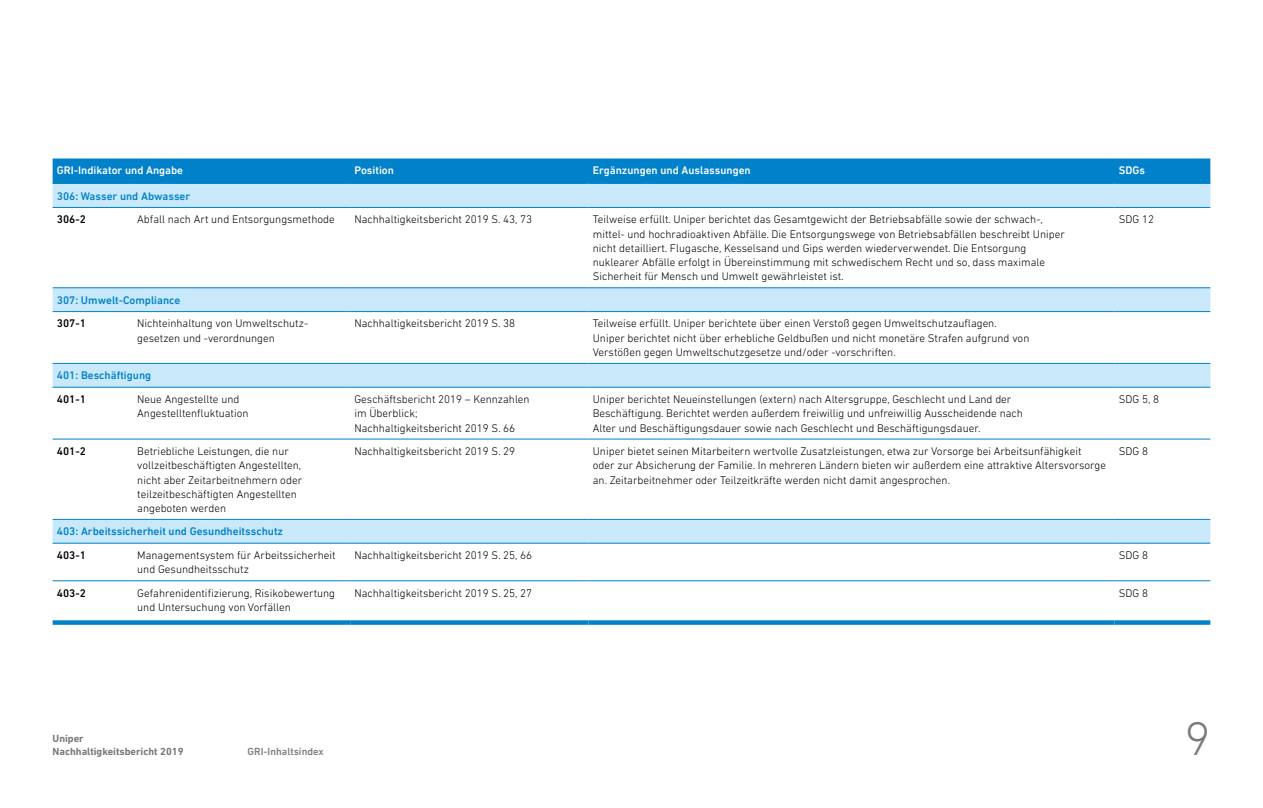
<style>
.page{position:relative;width:1263px;height:808px;background:#fff}
.page>*{position:absolute;margin:0;border:0;box-sizing:border-box;transform-origin:0 0}
.t1{font:300 48px "DIN Next LT Pro";color:#7c7b7b}
.t2{font:300 11.25px/14.2px "DIN Next LT Pro";color:#000}
.t3{font:500 11.25px "DIN Next LT Pro";color:#0081c9}
.t4{font:500 11.25px "DIN Next LT Pro";color:#fff}
.t5{font:500 11.25px "DIN Next LT Pro";color:#000}
.t6{font:700 10.5px/13.2px "DIN Next LT Pro";color:#7c7b7b}
.t7{font:500 10.5px "DIN Next LT Pro";color:#7c7b7b}
</style>
<div class="page">
<div style="left:53px;top:158px;width:1157px;height:24px;background:#0081c9"></div>
<svg style="left:53px;top:184px;width:1157px;height:359px"></svg>
<hr style="left:53px;top:182px;width:80px;height:2px;background:#0081c9">
<hr style="left:133px;top:182px;width:217px;height:2px;background:#0081c9">
<hr style="left:350px;top:182px;width:238px;height:2px;background:#0081c9">
<hr style="left:588px;top:182px;width:526px;height:2px;background:#0081c9">
<hr style="left:1114px;top:182px;width:96px;height:2px;background:#0081c9">
<hr style="left:53px;top:287px;width:80px;height:1px;background:#0081c9">
<hr style="left:133px;top:287px;width:217px;height:1px;background:#0081c9">
<hr style="left:350px;top:287px;width:238px;height:1px;background:#0081c9">
<hr style="left:588px;top:287px;width:526px;height:1px;background:#0081c9">
<hr style="left:1114px;top:287px;width:96px;height:1px;background:#0081c9">
<hr style="left:53px;top:363px;width:80px;height:1px;background:#0081c9">
<hr style="left:133px;top:363px;width:217px;height:1px;background:#0081c9">
<hr style="left:350px;top:363px;width:238px;height:1px;background:#0081c9">
<hr style="left:588px;top:363px;width:526px;height:1px;background:#0081c9">
<hr style="left:1114px;top:363px;width:96px;height:1px;background:#0081c9">
<hr style="left:53px;top:519px;width:80px;height:1px;background:#0081c9">
<hr style="left:133px;top:519px;width:217px;height:1px;background:#0081c9">
<hr style="left:350px;top:519px;width:238px;height:1px;background:#0081c9">
<hr style="left:588px;top:519px;width:526px;height:1px;background:#0081c9">
<hr style="left:1114px;top:519px;width:96px;height:1px;background:#0081c9">
<hr style="left:53px;top:207px;width:80px;height:1px;background:#0081c9">
<hr style="left:133px;top:207px;width:217px;height:1px;background:#0081c9">
<hr style="left:350px;top:207px;width:238px;height:1px;background:#0081c9">
<hr style="left:588px;top:207px;width:526px;height:1px;background:#0081c9">
<hr style="left:1114px;top:207px;width:96px;height:1px;background:#0081c9">
<hr style="left:53px;top:311px;width:80px;height:1px;background:#0081c9">
<hr style="left:133px;top:311px;width:217px;height:1px;background:#0081c9">
<hr style="left:350px;top:311px;width:238px;height:1px;background:#0081c9">
<hr style="left:588px;top:311px;width:526px;height:1px;background:#0081c9">
<hr style="left:1114px;top:311px;width:96px;height:1px;background:#0081c9">
<hr style="left:53px;top:387px;width:80px;height:1px;background:#0081c9">
<hr style="left:133px;top:387px;width:217px;height:1px;background:#0081c9">
<hr style="left:350px;top:387px;width:238px;height:1px;background:#0081c9">
<hr style="left:588px;top:387px;width:526px;height:1px;background:#0081c9">
<hr style="left:1114px;top:387px;width:96px;height:1px;background:#0081c9">
<hr style="left:53px;top:439px;width:80px;height:1px;background:#0081c9">
<hr style="left:133px;top:439px;width:217px;height:1px;background:#0081c9">
<hr style="left:350px;top:439px;width:238px;height:1px;background:#0081c9">
<hr style="left:588px;top:439px;width:526px;height:1px;background:#0081c9">
<hr style="left:1114px;top:439px;width:96px;height:1px;background:#0081c9">
<hr style="left:53px;top:543px;width:80px;height:1px;background:#0081c9">
<hr style="left:133px;top:543px;width:217px;height:1px;background:#0081c9">
<hr style="left:350px;top:543px;width:238px;height:1px;background:#0081c9">
<hr style="left:588px;top:543px;width:526px;height:1px;background:#0081c9">
<hr style="left:1114px;top:543px;width:96px;height:1px;background:#0081c9">
<hr style="left:53px;top:580px;width:80px;height:1px;background:#0081c9">
<hr style="left:133px;top:580px;width:217px;height:1px;background:#0081c9">
<hr style="left:350px;top:580px;width:238px;height:1px;background:#0081c9">
<hr style="left:588px;top:580px;width:526px;height:1px;background:#0081c9">
<hr style="left:1114px;top:580px;width:96px;height:1px;background:#0081c9">
<div style="left:53px;top:620px;width:80px;height:5px;background:#0081c9"></div>
<div style="left:133px;top:620px;width:217px;height:5px;background:#0081c9"></div>
<div style="left:350px;top:620px;width:238px;height:5px;background:#0081c9"></div>
<div style="left:588px;top:620px;width:526px;height:5px;background:#0081c9"></div>
<div style="left:1114px;top:620px;width:96px;height:5px;background:#0081c9"></div>
<p class="t4" style="left:57px;top:164px;width:128px">GRI-Indikator und Angabe</p>
<p class="t4" style="left:354px;top:164px;width:41px">Position</p>
<p class="t4" style="left:593px;top:164px;width:159px">Ergänzungen und Auslassungen</p>
<p class="t4" style="left:1119px;top:164px;width:28px">SDGs</p>
<p class="t3" style="left:57px;top:189px;width:135px">306: Wasser und Abwasser</p>
<p class="t5" style="left:57px;top:213px;width:31px">306-2</p>
<p class="t2" style="left:137px;top:212px;width:199px">Abfall nach Art und Entsorgungsmethode</p>
<p class="t2" style="left:354px;top:212px;width:179px">Nachhaltigkeitsbericht 2019 S. 43, 73</p>
<p class="t2" style="left:593px;top:212px;width:474px">Teilweise erfüllt. Uniper berichtet das Gesamtgewicht der Betriebsabfälle sowie der schwach-, mittel- und hochradioaktiven Abfälle. Die Entsorgungswege von Betriebsabfällen beschreibt Uniper nicht detailliert. Flugasche, Kesselsand und Gips werden wiederverwendet. Die Entsorgung nuklearer Abfälle erfolgt in Übereinstimmung mit schwedischem Recht und so, dass maximale Sicherheit für Mensch und Umwelt gewährleistet ist.</p>
<p class="t2" style="left:1119px;top:212px;width:37px">SDG 12</p>
<p class="t3" style="left:57px;top:293px;width:125px">307: Umwelt-Compliance</p>
<p class="t5" style="left:57px;top:317px;width:31px">307-1</p>
<p class="t2" style="left:137px;top:316px;width:171px">Nichteinhaltung von Umweltschutz&shy;gesetzen und -verordnungen</p>
<p class="t2" style="left:354px;top:316px;width:162px">Nachhaltigkeitsbericht 2019 S. 38</p>
<p class="t2" style="left:593px;top:316px;width:438px">Teilweise erfüllt. Uniper berichtete über einen Verstoß gegen Umweltschutzauflagen.<br>Uniper berichtet nicht über erhebliche Geldbußen und nicht monetäre Strafen aufgrund von<br>Verstößen gegen Umweltschutzgesetze und/oder -vorschriften.</p>
<p class="t3" style="left:57px;top:369px;width:96px">401: Beschäftigung</p>
<p class="t5" style="left:57px;top:393px;width:31px">401-1</p>
<p class="t2" style="left:137px;top:392px;width:113px">Neue Angestellte und<br>Angestelltenfluktuation</p>
<p class="t2" style="left:354px;top:392px;width:177px">Geschäftsbericht 2019 – Kennzahlen im Überblick;<br>Nachhaltigkeitsbericht 2019 S. 66</p>
<p class="t2" style="left:593px;top:392px;width:432px">Uniper berichtet Neueinstellungen (extern) nach Altersgruppe, Geschlecht und Land der<br>Beschäftigung. Berichtet werden außerdem freiwillig und unfreiwillig Ausscheidende nach<br>Alter und Beschäftigungsdauer sowie nach Geschlecht und Beschäftigungsdauer.</p>
<p class="t2" style="left:1119px;top:392px;width:42px">SDG 5, 8</p>
<p class="t5" style="left:57px;top:445px;width:31px">401-2</p>
<p class="t2" style="left:137px;top:444px;width:166px">Betriebliche Leistungen, die nur vollzeitbeschäftigten Angestellten, nicht aber Zeitarbeitnehmern oder teilzeitbeschäftigten Angestellten angeboten werden</p>
<p class="t2" style="left:354px;top:444px;width:162px">Nachhaltigkeitsbericht 2019 S. 29</p>
<p class="t2" style="left:593px;top:444px;width:515px">Uniper bietet seinen Mitarbeitern wertvolle Zusatzleistungen, etwa zur Vorsorge bei Arbeitsunfähigkeit oder zur Absicherung der Familie. In mehreren Ländern bieten wir außerdem eine attraktive Altersvorsorge an. Zeitarbeitnehmer oder Teilzeitkräfte werden nicht damit angesprochen.</p>
<p class="t2" style="left:1119px;top:444px;width:31px">SDG 8</p>
<p class="t3" style="left:57px;top:525px;width:228px">403: Arbeitssicherheit und Gesundheitsschutz</p>
<p class="t5" style="left:57px;top:549px;width:31px">403-1</p>
<p class="t2" style="left:137px;top:548px;width:200px">Managementsystem für Arbeitssicherheit und Gesundheitsschutz</p>
<p class="t2" style="left:354px;top:548px;width:179px">Nachhaltigkeitsbericht 2019 S. 25, 66</p>
<p class="t2" style="left:1119px;top:548px;width:31px">SDG 8</p>
<p class="t5" style="left:57px;top:586px;width:31px">403-2</p>
<p class="t2" style="left:137px;top:586px;width:199px">Gefahrenidentifizierung, Risikobewertung und Untersuchung von Vorfällen</p>
<p class="t2" style="left:354px;top:586px;width:179px">Nachhaltigkeitsbericht 2019 S. 25, 27</p>
<p class="t2" style="left:1119px;top:586px;width:31px">SDG 8</p>
<p class="t6" style="left:53px;top:731px;width:132px">Uniper<br>Nachhaltigkeitsbericht 2019</p>
<p class="t7" style="left:248px;top:745px;width:78px">GRI-Inhaltsindex</p>
<h1 class="t1" style="left:1185px;top:711px;width:27px">9</h1>
</div>
